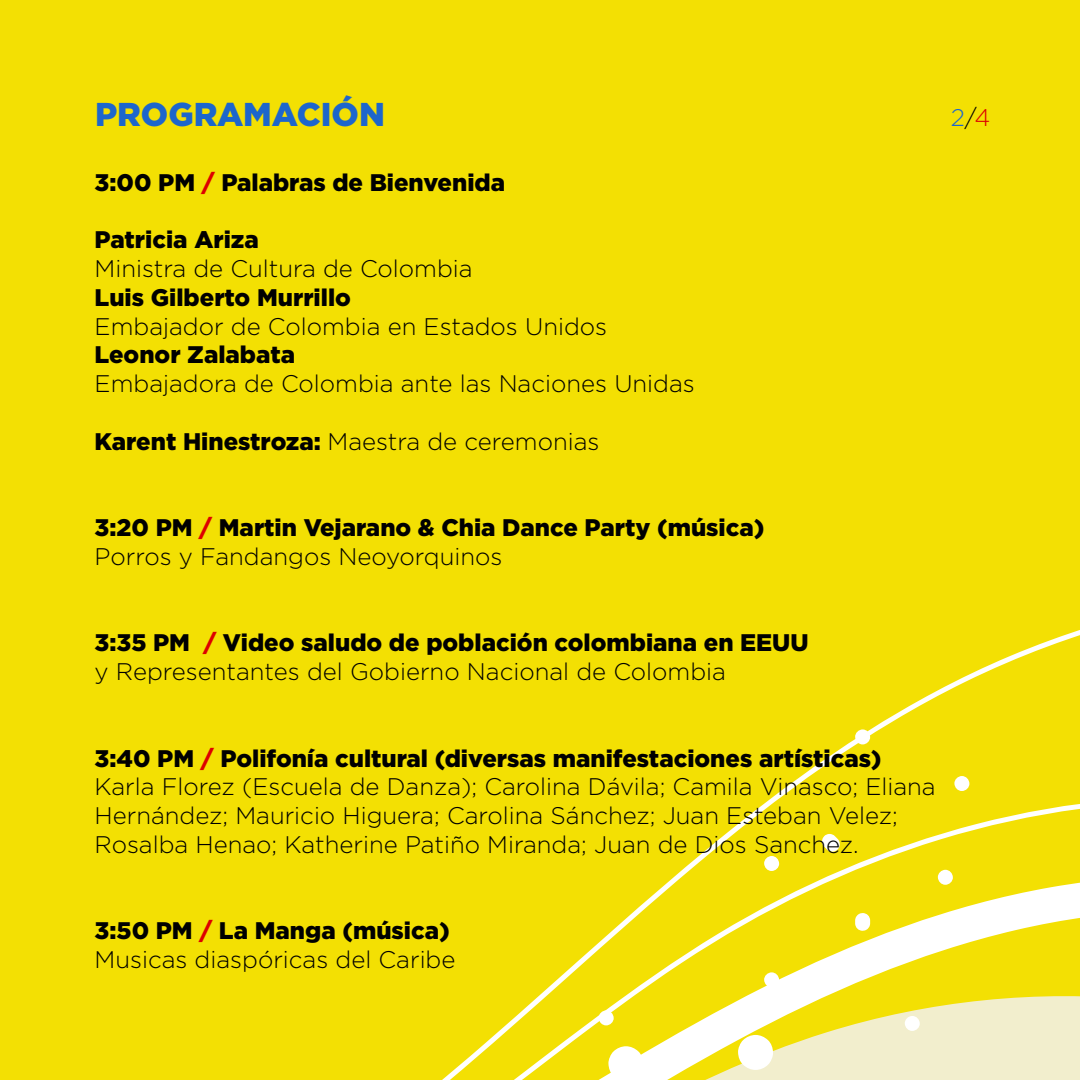
<style>
.page{position:relative;width:1080px;height:1080px;background:#f3e003}
.page>*{position:absolute;margin:0;border:0;box-sizing:border-box;transform-origin:0 0}
.t1{font:900 33px "Gotham";color:#1d66cc}
.t2{font:300 24px/28.8px "Gotham";color:#000}
.t3{font:900 24px/28.8px "Gotham";color:#000}
.t4{font:300 24px "Gotham";color:#1d66cc}
.s1{color:#d00}
.s2{font-weight:900}
.s3{color:#000}
.s4{font-weight:300}
.s5{font-weight:900;color:#d00}
</style>
<div class="page">
<svg style="left:682px;top:791px;width:398px;height:79px"></svg>
<svg style="left:442px;top:870px;width:638px;height:210px"></svg>
<svg style="left:608px;top:1046px;width:36px;height:34px"></svg>
<svg style="left:738px;top:1035px;width:35px;height:35px"></svg>
<div style="left:905px;top:1016px;width:15px;height:15px;background:#fff;border-radius:50%"></div>
<div style="left:855px;top:955px;width:15px;height:15px;background:#fff;border-radius:50%"></div>
<svg style="left:822px;top:834px;width:18px;height:18px"></svg>
<div style="left:855px;top:729px;width:15px;height:15px;background:#fff;border-radius:50%"></div>
<svg style="left:855px;top:913px;width:15px;height:18px"></svg>
<div style="left:764px;top:972px;width:15px;height:15px;background:#fff;border-radius:50%"></div>
<div style="left:764px;top:856px;width:15px;height:15px;background:#fff;border-radius:50%"></div>
<div style="left:599px;top:1010px;width:15px;height:15px;background:#fff;border-radius:50%"></div>
<div style="left:938px;top:870px;width:15px;height:15px;background:#fff;border-radius:50%"></div>
<div style="left:954px;top:776px;width:16px;height:15px;background:#fff;border-radius:50%"></div>
<h1 class="t1" style="left:95px;top:96px;width:291px">PROGRAMACIÓN</h1>
<p class="t3" style="left:95px;top:167px;width:412px">3:00 PM <span class="s1">/</span> Palabras de Bienvenida</p>
<p class="t3" style="left:95px;top:225px;width:166px">Patricia Ariza</p>
<p class="t2" style="left:95px;top:253px;width:380px">Ministra de Cultura de Colombia</p>
<p class="t3" style="left:95px;top:282px;width:258px">Luis Gilberto Murrillo</p>
<p class="t2" style="left:95px;top:311px;width:514px">Embajador de Colombia en Estados Unidos</p>
<p class="t3" style="left:95px;top:340px;width:202px">Leonor Zalabata</p>
<p class="t2" style="left:95px;top:369px;width:602px">Embajadora de Colombia ante las Naciones Unidas</p>
<p class="t2" style="left:95px;top:426px;width:506px"><span class="s2">Karent Hinestroza:</span> Maestra de ceremonias</p>
<p class="t4" style="left:951px;top:103px;width:41px">2<span class="s3">/</span><span class="s1">4</span></p>
<p class="t3" style="left:95px;top:513px;width:671px">3:20 PM <span class="s1">/</span> Martin Vejarano &amp; Chia Dance Party (música)<br><span class="s4">Porros y Fandangos Neoyorquinos</span></p>
<p class="t3" style="left:95px;top:628px;width:716px">3:35 PM <span class="s1">/</span> Video saludo de población colombiana en EEUU <span class="s4">y Representantes del Gobierno Nacional de Colombia</span></p>
<p class="t2" style="left:95px;top:743px;width:843px"><span class="s2">3:40 PM</span> <span class="s5">/</span> <span class="s2">Polifonía cultural (diversas manifestaciones artísticas)<br></span>Karla Florez (Escuela de Danza); Carolina Dávila; Camila Vinasco; Eliana Hernández; Mauricio Higuera; Carolina Sánchez; Juan Esteban Velez; Rosalba Henao; Katherine Patiño Miranda; Juan de Dios Sanchez.</p>
<p class="t2" style="left:95px;top:916px;width:362px"><span class="s2">3:50 PM</span> <span class="s5">/</span> <span class="s2">La Manga (música)<br></span>Musicas diaspóricas del Caribe</p>
</div>
